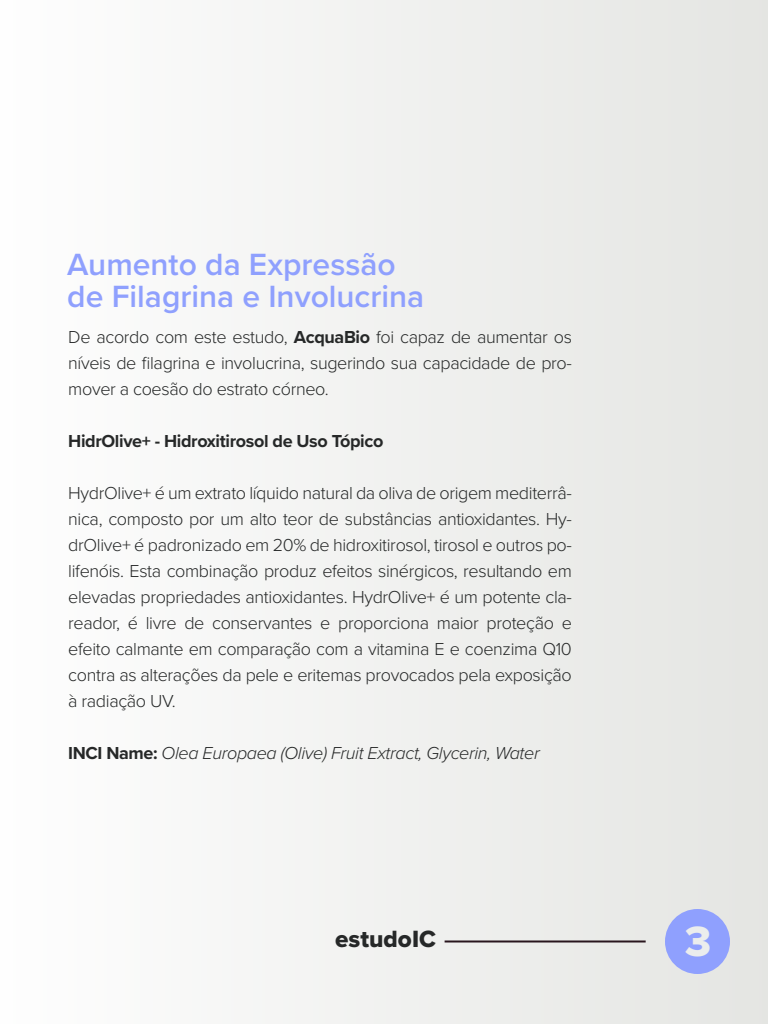
<style>
.page{position:relative;width:768px;height:1024px;background:#fff}
.page>*{position:absolute;margin:0;border:0;box-sizing:border-box;transform-origin:0 0}
.t1{font:43.9px "Proxima Nova Extrabld";color:#ebeded}
.t2{font:600 31.8px/32.1px "Proxima Nova";color:#8fa0fe}
.t3{font:24.4px "Proxima Nova Extrabld";color:#262828}
.t4{font:300 18px/26px "Proxima Nova";letter-spacing:-.02em;color:#262828;text-align:justify}
.t5{font:italic 300 18px "Proxima Nova";letter-spacing:-.02em;color:#262828}
.t6{font:700 18px "Proxima Nova";letter-spacing:-.02em;color:#262828}
.s1{font-weight:700}
.s2{font-weight:700;font-style:normal}
</style>
<div class="page">
<div style="left:0;top:0;width:768px;height:1024px;background:linear-gradient(to right,#fefefe,#e4e5e2)"></div>
<div style="left:665px;top:909px;width:65px;height:65px;background:#8fa0fe;border-radius:50%"></div>
<hr style="left:445px;top:940px;width:201px;height:2px;background:#29161e">
<h2 class="t2" style="left:67px;top:247px;width:358px">Aumento da Expressão de Filagrina e Involucrina</h2>
<p class="t4" style="left:68px;top:323px;width:505px">De acordo com este estudo, <span class="s1">AcquaBio</span> foi capaz de aumentar os níveis de filagrina e involucrina, sugerindo sua capacidade de pro&shy;mover a coesão do estrato córneo.</p>
<p class="t6" style="left:68px;top:427px;width:317px">HidrOlive+ - Hidroxitirosol de Uso Tópico</p>
<p class="t4" style="left:68px;top:479px;width:505px">HydrOlive+ é um extrato líquido natural da oliva de origem mediterrâ&shy;nica, composto por um alto teor de substâncias antioxidantes. Hy&shy;drOlive+ é padronizado em 20% de hidroxitirosol, tirosol e outros po&shy;lifenóis. Esta combinação produz efeitos sinérgicos, resultando em elevadas propriedades antioxidantes. HydrOlive+ é um potente cla&shy;reador, é livre de conservantes e proporciona maior proteção e efeito calmante em comparação com a vitamina E e coenzima Q10 contra as alterações da pele e eritemas provocados pela exposição à radiação UV.</p>
<p class="t5" style="left:68px;top:739px;width:473px"><span class="s2">INCI Name:</span> Olea Europaea (Olive) Fruit Extract, Glycerin, Water</p>
<h3 class="t3" style="left:335px;top:921px;width:102px">estudoIC</h3>
<h1 class="t1" style="left:685px;top:909px;width:28px">3</h1>
</div>
